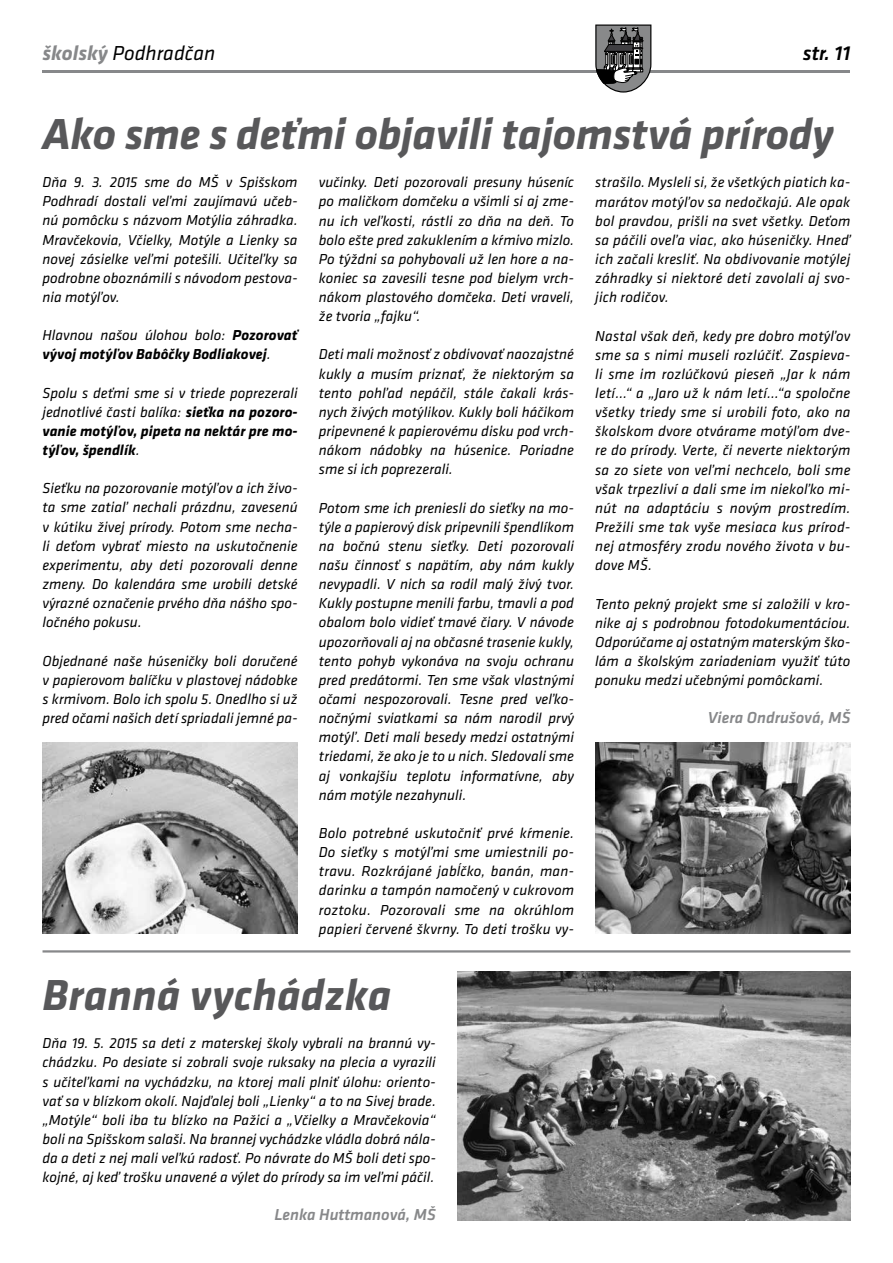
<style>
.page{position:relative;width:893px;height:1263px;background:#fff}
.page>*{position:absolute;margin:0;border:0;box-sizing:border-box;transform-origin:0 0}
.t1{font:italic 700 45px "Klavika";letter-spacing:-.01em;color:#58585a}
.t2{font:italic 21px "Klavika";color:#000}
.t3{font:italic 500 21px "Klavika";color:#000}
.t4{font:italic 500 16.5px "Klavika";color:#87888a}
.t5{font:italic 15px/19.2px "Klavika";color:#000;text-align:justify}
.t6{font:italic 700 15px/19.2px "Klavika";color:#000}
.s1{font-weight:700;color:#87888a}
.s2{font-weight:400}
</style>
<div class="page">
<hr style="left:43px;top:70px;width:807px;height:2px;background:#87888a">
<svg style="left:595px;top:25px;width:56px;height:68px;background:#707070"></svg>
<img style="left:457px;top:972px;width:393px;height:248px">
<hr style="left:43px;top:950px;width:807px;height:2px;background:#87888a">
<img style="left:43px;top:742px;width:255px;height:191px">
<img style="left:595px;top:742px;width:255px;height:191px">
<h2 class="t2" style="left:43px;top:42px;width:174px"><span class="s1">školský</span> Podhradčan</h2>
<h2 class="t3" style="left:803px;top:42px;width:49px">str. 11</h2>
<h1 class="t1" style="left:43px;top:109px;width:793px">Ako sme s deťmi objavili tajomstvá prírody</h1>
<p class="t5" style="left:43px;top:173px;width:257px">Dňa 9. 3. 2015 sme do MŠ v Spišskom Podhradí dostali veľmi zaujímavú učeb&shy;nú pomôcku s názvom Motýlia záhradka.<br>Mravčekovia, Včielky, Motýle a Lienky sa novej zásielke veľmi potešili. Učiteľky sa podrobne oboznámili s návodom pestova&shy;nia motýľov.</p>
<p class="t6" style="left:43px;top:326px;width:257px"><span class="s2">Hlavnou našou úlohou bolo:</span> Pozorovať vývoj motýľov Babôčky Bodliakovej<span class="s2">.</span></p>
<p class="t6" style="left:43px;top:383px;width:257px;text-align:justify"><span class="s2">Spolu s deťmi sme si v triede poprezerali jednotlivé časti balíka:</span> sieťka na pozoro&shy;vanie motýľov, pipeta na nektár pre mo&shy;týľov, špendlík<span class="s2">.</span></p>
<p class="t5" style="left:43px;top:479px;width:257px">Sieťku na pozorovanie motýľov a ich živo&shy;ta sme zatiaľ nechali prázdnu, zavesenú v kútiku živej prírody. Potom sme necha&shy;li deťom vybrať miesto na uskutočnenie experimentu, aby deti pozorovali denne zmeny. Do kalendára sme urobili detské výrazné označenie prvého dňa nášho spo&shy;ločného pokusu.</p>
<p class="t5" style="left:43px;top:651px;width:257px">Objednané naše húseničky boli doručené v papierovom balíčku v plastovej nádobke s krmivom. Bolo ich spolu 5. Onedlho si už pred očami našich detí spriadali jemné pa-</p>
<p class="t5" style="left:319px;top:173px;width:257px">vučinky. Deti pozorovali presuny húseníc po maličkom domčeku a všimli si aj zme&shy;nu ich veľkosti, rástli zo dňa na deň. To bolo ešte pred zakuklením a kŕmivo mizlo.<br>Po týždni sa pohybovali už len hore a na&shy;koniec sa zavesili tesne pod bielym vrch&shy;nákom plastového domčeka. Deti vraveli, že tvoria „fajku“.</p>
<p class="t5" style="left:319px;top:345px;width:257px">Deti mali možnosť z obdivovať naozajstné kukly a musím priznať, že niektorým sa tento pohľad nepáčil, stále čakali krás&shy;nych živých motýlikov. Kukly boli háčikom pripevnené k papierovému disku pod vrch&shy;nákom nádobky na húsenice. Poriadne sme si ich poprezerali.</p>
<p class="t5" style="left:319px;top:498px;width:257px">Potom sme ich preniesli do sieťky na mo&shy;týle a papierový disk pripevnili špendlíkom na bočnú stenu sieťky. Deti pozorovali našu činnosť s napätím, aby nám kukly nevypadli. V nich sa rodil malý živý tvor.<br>Kukly postupne menili farbu, tmavli a pod obalom bolo vidieť tmavé čiary. V návode upozorňovali aj na občasné trasenie kukly, tento pohyb vykonáva na svoju ochranu pred predátormi. Ten sme však vlastnými očami nespozorovali. Tesne pred veľko&shy;nočnými sviatkami sa nám narodil prvý motýľ. Deti mali besedy medzi ostatnými triedami, že ako je to u nich. Sledovali sme aj vonkajšiu teplotu informatívne, aby nám motýle nezahynuli.</p>
<p class="t5" style="left:319px;top:824px;width:257px">Bolo potrebné uskutočniť prvé kŕmenie.<br>Do sieťky s motýľmi sme umiestnili po&shy;travu. Rozkrájané jabĺčko, banán, man&shy;darinku a tampón namočený v cukrovom roztoku. Pozorovali sme na okrúhlom papieri červené škvrny. To deti trošku vy-</p>
<p class="t5" style="left:595px;top:173px;width:257px">strašilo. Mysleli si, že všetkých piatich ka&shy;marátov motýľov sa nedočkajú. Ale opak bol pravdou, prišli na svet všetky. Deťom sa páčili oveľa viac, ako húseničky. Hneď ich začali kresliť. Na obdivovanie motýlej záhradky si niektoré deti zavolali aj svo&shy;jich rodičov.</p>
<p class="t5" style="left:595px;top:326px;width:257px">Nastal však deň, kedy pre dobro motýľov sme sa s nimi museli rozlúčiť. Zaspieva&shy;li sme im rozlúčkovú pieseň „Jar k nám letí…“ a „Jaro už k nám letí…“a spoločne všetky triedy sme si urobili foto, ako na školskom dvore otvárame motýľom dve&shy;re do prírody. Verte, či neverte niektorým sa zo siete von veľmi nechcelo, boli sme však trpezliví a dali sme im niekoľko mi&shy;nút na adaptáciu s novým prostredím.<br>Prežili sme tak vyše mesiaca kus prírod&shy;nej atmosféry zrodu nového života v bu&shy;dove MŠ.</p>
<p class="t5" style="left:595px;top:594px;width:257px">Tento pekný projekt sme si založili v kro&shy;nike aj s podrobnou fotodokumentáciou.<br>Odporúčame aj ostatným materským ško&shy;lám a školským zariadeniam využiť túto ponuku medzi učebnými pomôckami.</p>
<p class="t4" style="left:708px;top:708px;width:144px">Viera Ondrušová, MŠ</p>
<h1 class="t1" style="left:43px;top:970px;width:351px">Branná vychádzka</h1>
<p class="t5" style="left:43px;top:1034px;width:395px">Dňa 19. 5. 2015 sa deti z materskej školy vybrali na brannú vy&shy;chádzku. Po desiate si zobrali svoje ruksaky na plecia a vyrazili s učiteľkami na vychádzku, na ktorej mali plniť úlohu: oriento&shy;vať sa v blízkom okolí. Najďalej boli „Lienky“ a to na Sivej brade. „Motýle“ boli iba tu blízko na Pažici a „Včielky a Mravčekovia“ boli na Spišskom salaši. Na brannej vychádzke vládla dobrá nála&shy;da a deti z nej mali veľkú radosť. Po návrate do MŠ boli deti spo&shy;kojné, aj keď trošku unavené a výlet do prírody sa im veľmi páčil.</p>
<p class="t4" style="left:274px;top:1206px;width:163px">Lenka Huttmanová, MŠ</p>
</div>
